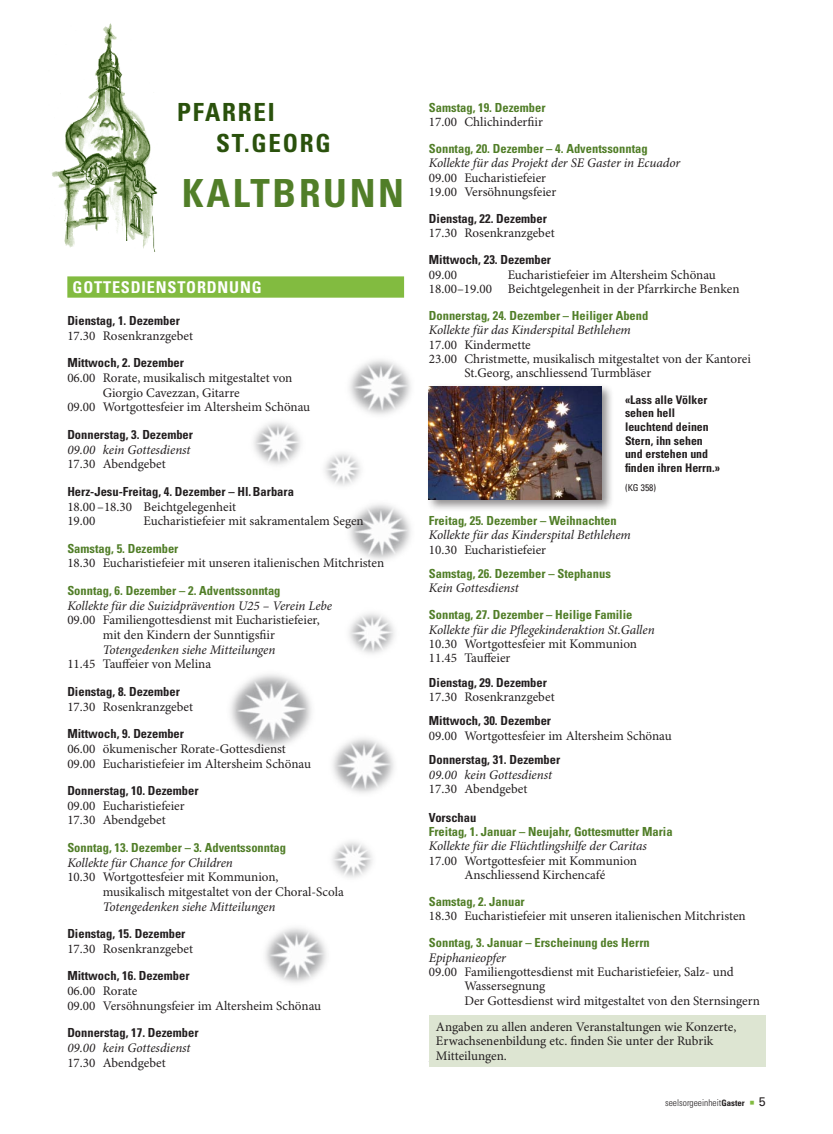
<style>
.page{position:relative;width:833px;height:1134px;background:#fff}
.page>*{position:absolute;margin:0;border:0;box-sizing:border-box;transform-origin:0 0}
.t1{font:700 condensed 38.75px "Univers LT Std";color:#517e28}
.t2{font:700 condensed 25px "Univers LT Std";color:#2a510c}
.t3{font:700 condensed 16.25px "Univers LT Std";letter-spacing:.05em;color:#fff}
.t4{font:13.12px/14.4px "Minion Pro";color:#231f20}
.t5{font:italic 13.12px "Minion Pro";letter-spacing:-.005em;color:#231f20}
.t6{font:700 condensed 12.5px "Univers LT Std";color:#517e28}
.t7{font:700 condensed 12.5px "Univers LT Std";color:#231f20}
.t8{font:700 condensed 11.88px/13.6px "Univers LT Std";color:#231f20}
.t9{font:condensed 9.5px "Univers LT Std";color:#231f20}
.t10{font:300 condensed 9.38px "Univers LT Std";color:#231f20}
.s1{font-weight:700;font-size:8.75px}
.s2{font-family:"Minion Pro";font-weight:400;font-stretch:normal;font-size:13.12px;color:#82bb40}
.s3{font-weight:400;font-stretch:normal;font-size:12.5px}
</style>
<div class="page">
<img style="left:230px;top:359px;width:181px;height:624px">
<div style="left:67px;top:276px;width:337px;height:22px;background:#82bb40"></div>
<div style="left:426px;top:383px;width:188px;height:129px;background:#231f20;opacity:.5"></div>
<img style="left:429px;top:386px;width:172px;height:114px">
<img style="left:52px;top:23px;width:106px;height:229px">
<div style="left:429px;top:1015px;width:336px;height:52px;background:#dde5d2"></div>
<h2 class="t2" style="left:177px;top:97px;width:30px">Pfarrei</h2>
<h2 class="t2" style="left:216px;top:128px;width:69px">St.Georg</h2>
<h1 class="t1" style="left:182px;top:170px;width:50px">Kaltbrunn</h1>
<p class="t3" style="left:73px;top:277px;width:190px">GOTTESDIENSTORDNUNG</p>
<p class="t7" style="left:67px;top:313px;width:114px">Dienstag, 1. Dezember</p>
<p class="t4" style="left:67px;top:329px;width:127px">17.30 Rosenkranzgebet</p>
<p class="t7" style="left:67px;top:355px;width:118px">Mittwoch, 2. Dezember</p>
<p class="t4" style="left:67px;top:371px;width:226px">06.00 Rorate, musikalisch mitgestaltet von</p>
<p class="t4" style="left:103px;top:386px;width:138px">Giorgio Cavezzan, Gitarre</p>
<p class="t4" style="left:67px;top:401px;width:244px">09.00 Wortgottesfeier im Altersheim Schönau</p>
<p class="t7" style="left:67px;top:427px;width:127px">Donnerstag, 3. Dezember</p>
<p class="t5" style="left:67px;top:442px;width:125px">09.00 kein Gottesdienst</p>
<p class="t4" style="left:67px;top:457px;width:100px">17.30 Abendgebet</p>
<p class="t7" style="left:67px;top:484px;width:228px">Herz-Jesu-Freitag, 4. Dezember – Hl.Barbara</p>
<p class="t4" style="left:67px;top:500px;width:170px">18.00–18.30 Beichtgelegenheit<br>19.00</p>
<p class="t4" style="left:144px;top:514px;width:222px">Eucharistiefeier mit sakramentalem Segen</p>
<p class="t6" style="left:67px;top:541px;width:113px">Samstag, 5. Dezember</p>
<p class="t4" style="left:67px;top:557px;width:318px">18.30 Eucharistiefeier mit unseren italienischen Mitchristen</p>
<p class="t6" style="left:67px;top:583px;width:215px">Sonntag, 6. Dezember – 2. Adventssonntag</p>
<p class="t5" style="left:67px;top:598px;width:266px">Kollekte für die Suizidprävention U25 – Verein Lebe</p>
<p class="t4" style="left:103px;top:613px;width:218px;text-indent:-35px">09.00 Familiengottesdienst mit Eucharistiefeier, mit den Kindern der Sunntigsfiir</p>
<p class="t5" style="left:103px;top:642px;width:174px">Totengedenken siehe Mitteilungen</p>
<p class="t4" style="left:67px;top:657px;width:145px">11.45 Tauffeier von Melina</p>
<p class="t7" style="left:67px;top:684px;width:114px">Dienstag, 8. Dezember</p>
<p class="t4" style="left:67px;top:700px;width:127px">17.30 Rosenkranzgebet</p>
<p class="t7" style="left:67px;top:726px;width:118px">Mittwoch, 9. Dezember</p>
<p class="t4" style="left:67px;top:742px;width:245px">06.00 ökumenischer Rorate-Gottesdienst<br>09.00 Eucharistiefeier im Altersheim Schönau</p>
<p class="t7" style="left:67px;top:783px;width:133px">Donnerstag, 10. Dezember</p>
<p class="t4" style="left:67px;top:799px;width:119px">09.00 Eucharistiefeier<br>17.30 Abendgebet</p>
<p class="t6" style="left:67px;top:840px;width:220px">Sonntag, 13. Dezember – 3. Adventssonntag</p>
<p class="t5" style="left:67px;top:854px;width:167px">Kollekte für Chance for Children</p>
<p class="t4" style="left:103px;top:870px;width:243px;text-indent:-35px">10.30 Wortgottesfeier mit Kommunion, musikalisch mitgestaltet von der Choral-Scola</p>
<p class="t5" style="left:103px;top:898px;width:174px">Totengedenken siehe Mitteilungen</p>
<p class="t7" style="left:67px;top:926px;width:120px">Dienstag, 15. Dezember</p>
<p class="t4" style="left:67px;top:942px;width:127px">17.30 Rosenkranzgebet</p>
<p class="t7" style="left:67px;top:968px;width:124px">Mittwoch, 16. Dezember</p>
<p class="t4" style="left:67px;top:984px;width:255px">06.00 Rorate<br>09.00 Versöhnungsfeier im Altersheim Schönau</p>
<p class="t7" style="left:67px;top:1025px;width:133px">Donnerstag, 17. Dezember</p>
<p class="t5" style="left:67px;top:1040px;width:125px">09.00 kein Gottesdienst</p>
<p class="t4" style="left:67px;top:1056px;width:100px">17.30 Abendgebet</p>
<p class="t6" style="left:429px;top:100px;width:118px">Samstag, 19. Dezember</p>
<p class="t4" style="left:429px;top:115px;width:116px">17.00 Chlichinderfiir</p>
<p class="t6" style="left:429px;top:141px;width:220px">Sonntag, 20. Dezember – 4. Adventssonntag</p>
<p class="t5" style="left:429px;top:155px;width:253px">Kollekte für das Projekt der SE Gaster in Ecuador</p>
<p class="t4" style="left:429px;top:171px;width:129px">09.00 Eucharistiefeier<br>19.00 Versöhnungsfeier</p>
<p class="t7" style="left:429px;top:211px;width:120px">Dienstag, 22. Dezember</p>
<p class="t4" style="left:429px;top:227px;width:127px">17.30 Rosenkranzgebet</p>
<p class="t7" style="left:429px;top:252px;width:124px">Mittwoch, 23. Dezember</p>
<p class="t4" style="left:429px;top:268px;width:30px">09.00</p>
<p class="t4" style="left:429px;top:268px;width:312px;text-indent:79px">Eucharistiefeier im Altersheim Schönau<br>18.00–19.00 Beichtgelegenheit in der Pfarrkirche Benken</p>
<p class="t6" style="left:429px;top:308px;width:221px">Donnerstag, 24. Dezember – Heiliger Abend</p>
<p class="t5" style="left:429px;top:322px;width:203px">Kollekte für das Kinderspital Bethlehem</p>
<p class="t4" style="left:429px;top:338px;width:103px">17.00 Kindermette</p>
<p class="t4" style="left:429px;top:352px;width:323px">23.00 Christmette, musikalisch mitgestaltet von der Kantorei</p>
<p class="t4" style="left:464px;top:367px;width:188px">St.Georg, anschliessend Turmbläser</p>
<p class="t8" style="left:625px;top:393px;width:96px">«Lass alle Völker sehen hell leuchtend deinen<br>Stern, ihn sehen und erstehen und finden ihren Herrn.»</p>
<p class="t9" style="left:625px;top:481px;width:33px">(KG 358)</p>
<p class="t6" style="left:429px;top:513px;width:189px">Freitag, 25. Dezember – Weihnachten</p>
<p class="t5" style="left:429px;top:527px;width:203px">Kollekte für das Kinderspital Bethlehem</p>
<p class="t4" style="left:429px;top:543px;width:119px">10.30 Eucharistiefeier</p>
<p class="t6" style="left:429px;top:566px;width:183px">Samstag, 26. Dezember – Stephanus</p>
<p class="t5" style="left:429px;top:580px;width:91px">Kein Gottesdienst</p>
<p class="t6" style="left:429px;top:607px;width:205px">Sonntag, 27. Dezember – Heilige Familie</p>
<p class="t5" style="left:429px;top:621px;width:227px">Kollekte für die Pflegekinderaktion St.Gallen</p>
<p class="t4" style="left:429px;top:637px;width:210px">10.30 Wortgottesfeier mit Kommunion<br>11.45 Tauffeier</p>
<p class="t7" style="left:429px;top:675px;width:120px">Dienstag, 29. Dezember</p>
<p class="t4" style="left:429px;top:690px;width:127px">17.30 Rosenkranzgebet</p>
<p class="t7" style="left:429px;top:713px;width:124px">Mittwoch, 30. Dezember</p>
<p class="t4" style="left:429px;top:729px;width:244px">09.00 Wortgottesfeier im Altersheim Schönau</p>
<p class="t7" style="left:429px;top:752px;width:133px">Donnerstag, 31. Dezember</p>
<p class="t5" style="left:429px;top:766px;width:125px">09.00 kein Gottesdienst</p>
<p class="t4" style="left:429px;top:782px;width:100px">17.30 Abendgebet</p>
<p class="t7" style="left:429px;top:810px;width:49px">Vorschau</p>
<p class="t6" style="left:429px;top:824px;width:245px">Freitag, 1. Januar – Neujahr, Gottesmutter Maria</p>
<p class="t5" style="left:429px;top:838px;width:219px">Kollekte für die Flüchtlingshilfe der Caritas</p>
<p class="t4" style="left:429px;top:854px;width:210px;text-align:center">17.00 Wortgottesfeier mit Kommunion<br>Anschliessend Kirchencafé</p>
<p class="t6" style="left:429px;top:894px;width:97px">Samstag, 2. Januar</p>
<p class="t4" style="left:429px;top:910px;width:318px">18.30 Eucharistiefeier mit unseren italienischen Mitchristen</p>
<p class="t6" style="left:429px;top:935px;width:222px">Sonntag, 3. Januar – Erscheinung des Herrn</p>
<p class="t5" style="left:429px;top:950px;width:79px">Epiphanieopfer</p>
<p class="t4" style="left:464px;top:965px;width:297px;text-indent:-35px">09.00 Familiengottesdienst mit Eucharistiefeier, Salz- und<br>Wassersegnung<br>Der Gottesdienst wird mitgestaltet von den Sternsingern</p>
<p class="t4" style="left:436px;top:1020px;width:302px">Angaben zu allen anderen Veranstaltungen wie Konzerte,<br>Erwachsenenbildung etc. finden Sie unter der Rubrik<br>Mitteilungen.</p>
<p class="t4" style="left:429px;top:1051px;width:99px">MITTEILUNGEN</p>
<p class="t10" style="left:665px;top:1097px;width:102px">seelsorgeeinheit<span class="s1">Gaster</span> <span class="s2">■</span> <span class="s3">5</span></p>
</div>
